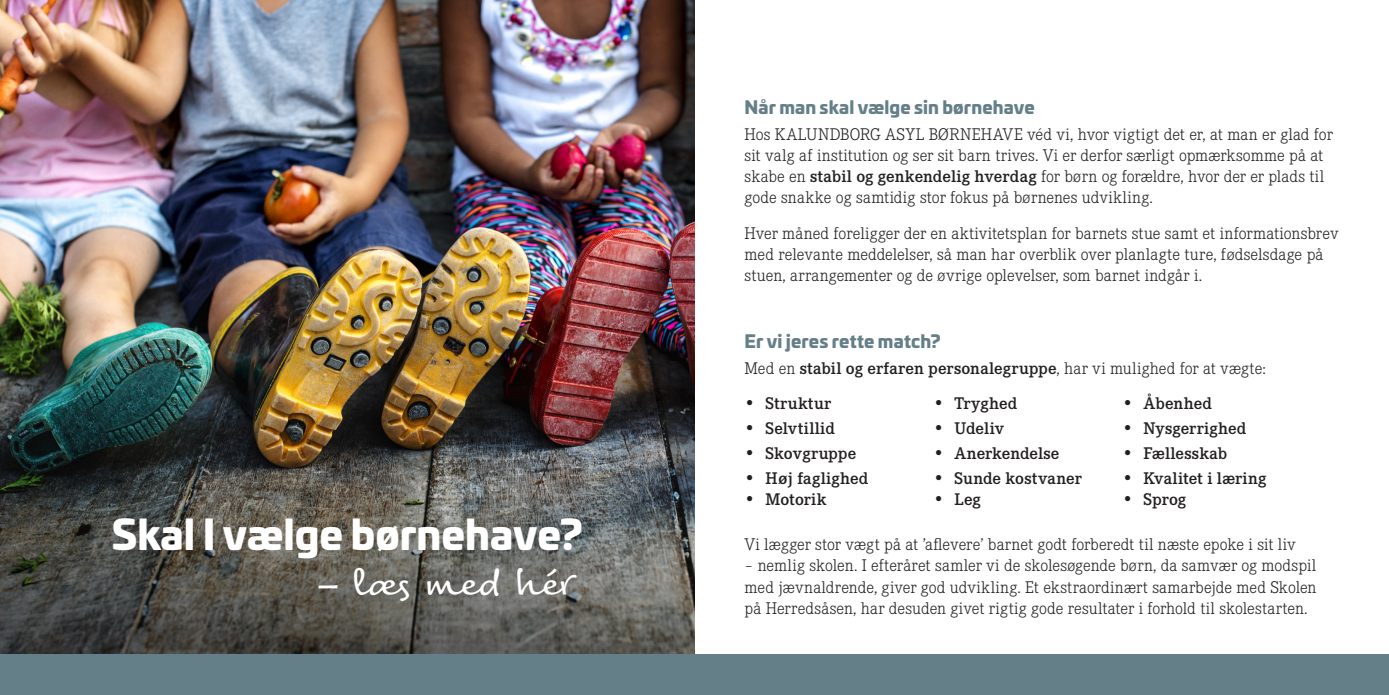
<style>
.page{position:relative;width:1389px;height:695px;background:#fff}
.page>*{position:absolute;margin:0;border:0;box-sizing:border-box;transform-origin:0 0}
.t1{font:900 40.25px "Univia Pro";color:#fff}
.t2{font:38.5px "Tornac";color:#fff}
.Brød{font:300 17.5px/21px "Corporate E";letter-spacing:.005em;color:#231f20}
.Brød-2{font:600 17.5px "Corporate E";letter-spacing:.01em;color:#231f20}
.Brød_-_headline{font:900 17.5px "Univia Pro";letter-spacing:.01em;color:#657f89}
.s1{font-weight:600}
.s2{font-family:"Menlo";font-weight:400}
</style>
<div class="page">
<img style="left:0;top:0;width:694px;height:335px">
<img style="left:0;top:335px;width:695px;height:319px">
<div style="left:0;top:654px;width:694px;height:40px;background:#657f89"></div>
<div style="left:694px;top:654px;width:695px;height:40px;background:#657f89"></div>
<p class="t1" style="left:112px;top:502px;width:472px">Skal I vælge børnehave?</p>
<p class="t2" style="left:318px;top:556px;width:254px">– læs med hér</p>
<p class="Brød_-_headline" style="left:745px;top:93px;width:292px">Når man skal vælge sin børnehave</p>
<p class="Brød" style="left:745px;top:123px;width:590px">Hos KALUNDBORG ASYL BØRNEHAVE véd vi, hvor vigtigt det er, at man er glad for sit valg af institution og ser sit barn trives. Vi er derfor særligt opmærksomme på at skabe en <span class="s1">stabil og genkendelig hverdag</span> for børn og forældre, hvor der er plads til gode snakke og samtidig stor fokus på børnenes udvikling.</p>
<p class="Brød" style="left:745px;top:222px;width:596px">Hver måned foreligger der en aktivitetsplan for barnets stue samt et informationsbrev med relevante meddelelser, så man har overblik over planlagte ture, fødselsdage på stuen, arrangementer og de øvrige oplevelser, som barnet indgår i.</p>
<p class="Brød_-_headline" style="left:745px;top:326px;width:198px">Er vi jeres rette match?</p>
<p class="Brød" style="left:745px;top:357px;width:523px">Med en <span class="s1">stabil og erfaren personalegruppe</span>, har vi mulighed for at vægte:</p>
<p class="Brød-2" style="left:745px;top:392px;width:88px"><span class="s2">•</span> Struktur</p>
<p class="Brød-2" style="left:934px;top:392px;width:85px"><span class="s2">•</span> Tryghed</p>
<p class="Brød-2" style="left:1123px;top:392px;width:91px"><span class="s2">•</span> Åbenhed</p>
<p class="Brød-2" style="left:745px;top:417px;width:92px"><span class="s2">•</span> Selvtillid</p>
<p class="Brød-2" style="left:934px;top:417px;width:72px"><span class="s2">•</span> Udeliv</p>
<p class="Brød-2" style="left:1123px;top:417px;width:125px"><span class="s2">•</span> Nysgerrighed</p>
<p class="Brød-2" style="left:745px;top:442px;width:113px"><span class="s2">•</span> Skovgruppe</p>
<p class="Brød-2" style="left:934px;top:442px;width:127px"><span class="s2">•</span> Anerkendelse</p>
<p class="Brød-2" style="left:1123px;top:442px;width:106px"><span class="s2">•</span> Fællesskab</p>
<p class="Brød-2" style="left:745px;top:466px;width:125px"><span class="s2">•</span> Høj faglighed</p>
<p class="Brød-2" style="left:934px;top:466px;width:150px"><span class="s2">•</span> Sunde kostvaner</p>
<p class="Brød-2" style="left:1123px;top:466px;width:145px"><span class="s2">•</span> Kvalitet i læring</p>
<p class="Brød-2" style="left:745px;top:487px;width:83px"><span class="s2">•</span> Motorik</p>
<p class="Brød-2" style="left:934px;top:487px;width:49px"><span class="s2">•</span> Leg</p>
<p class="Brød-2" style="left:1123px;top:487px;width:65px"><span class="s2">•</span> Sprog</p>
<p class="Brød" style="left:745px;top:534px;width:553px">Vi lægger stor vægt på at ’aflevere’ barnet godt forberedt til næste epoke i sit liv</p>
<p class="Brød" style="left:745px;top:555px;width:574px;text-align:justify">– nemlig skolen. I efteråret samler vi de skolesøgende børn, da samvær og modspil med jævnaldrende, giver god udvikling. Et ekstraordinært samarbejde med Skolen på Herredsåsen, har desuden givet rigtig gode resultater i forhold til skolestarten.</p>
</div>
